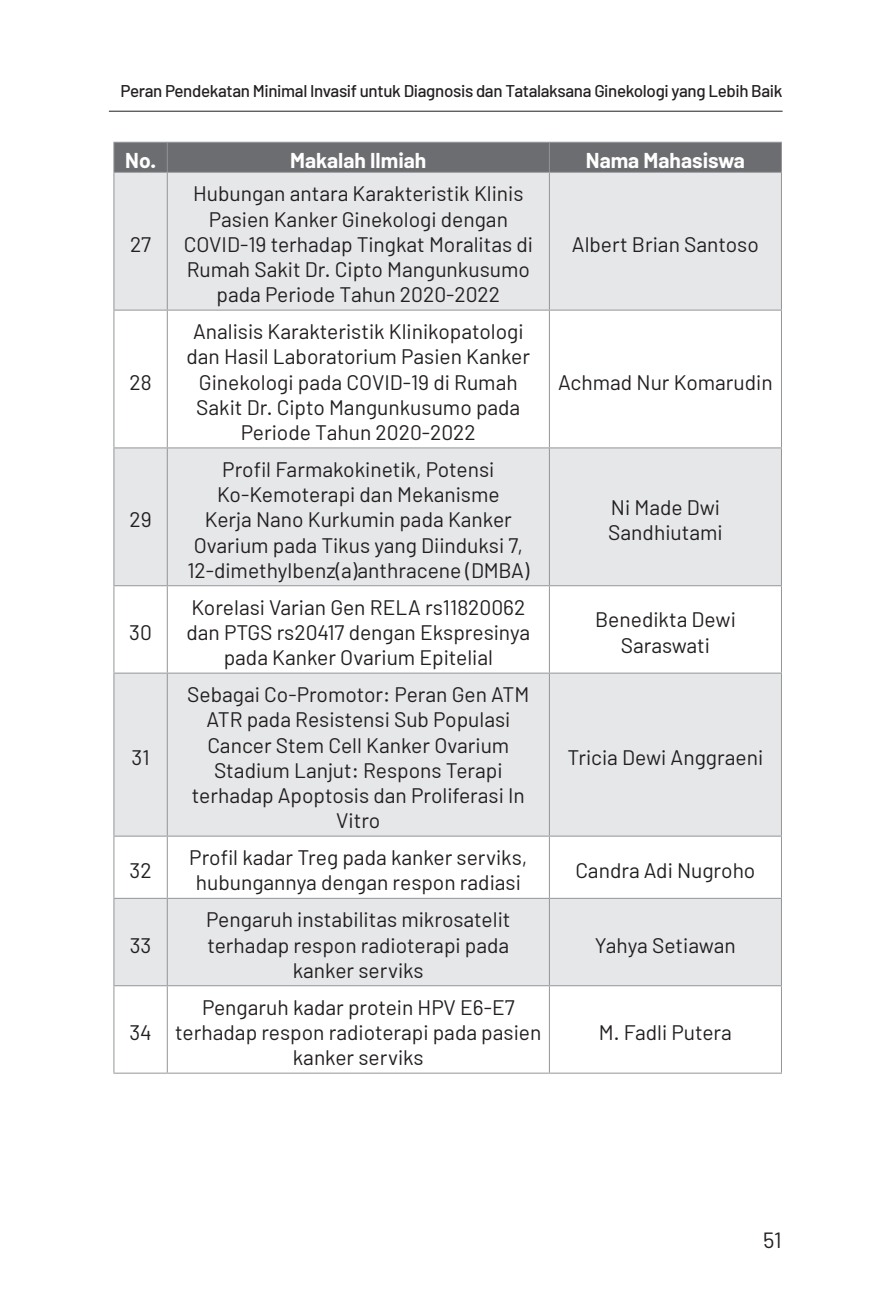
<style>
.page{position:relative;width:879px;height:1304px;background:#fff}
.page>*{position:absolute;margin:0;border:0;box-sizing:border-box;transform-origin:0 0}
.t1{font:22px "Barlow";color:#231f20}
.t2{font:21px/25.2px "Barlow";color:#231f20;text-align:center}
.t3{font:700 21px "Barlow";color:#fff}
.t4{font:500 17px "Barlow";letter-spacing:-.02em;color:#231f20}
</style>
<div class="page">
<hr style="left:109px;top:111px;width:673px;height:1px;background:#231f20">
<svg style="left:114px;top:173px;width:667px;height:812px;fill:#e6e7e9"></svg>
<hr style="left:113px;top:173px;width:1px;height:137px;background:#939598">
<hr style="left:167px;top:173px;width:1px;height:137px;background:#939598">
<hr style="left:549px;top:173px;width:1px;height:137px;background:#939598">
<hr style="left:781px;top:173px;width:1px;height:137px;background:#939598">
<hr style="left:113px;top:310px;width:54px;height:1px;background:#939598">
<hr style="left:113px;top:311px;width:1px;height:136px;background:#939598">
<hr style="left:167px;top:310px;width:382px;height:1px;background:#939598">
<hr style="left:167px;top:311px;width:1px;height:136px;background:#939598">
<hr style="left:549px;top:310px;width:233px;height:1px;background:#939598">
<hr style="left:549px;top:311px;width:1px;height:136px;background:#939598">
<hr style="left:781px;top:311px;width:1px;height:136px;background:#939598">
<hr style="left:113px;top:447px;width:54px;height:1px;background:#939598">
<hr style="left:113px;top:448px;width:1px;height:137px;background:#939598">
<hr style="left:167px;top:447px;width:382px;height:1px;background:#939598">
<hr style="left:167px;top:448px;width:1px;height:137px;background:#939598">
<hr style="left:549px;top:447px;width:233px;height:1px;background:#939598">
<hr style="left:549px;top:448px;width:1px;height:137px;background:#939598">
<hr style="left:781px;top:448px;width:1px;height:137px;background:#939598">
<hr style="left:113px;top:585px;width:54px;height:1px;background:#939598">
<hr style="left:113px;top:586px;width:1px;height:87px;background:#939598">
<hr style="left:167px;top:585px;width:382px;height:1px;background:#939598">
<hr style="left:167px;top:586px;width:1px;height:87px;background:#939598">
<hr style="left:549px;top:585px;width:233px;height:1px;background:#939598">
<hr style="left:549px;top:586px;width:1px;height:87px;background:#939598">
<hr style="left:781px;top:586px;width:1px;height:87px;background:#939598">
<hr style="left:113px;top:673px;width:54px;height:1px;background:#939598">
<hr style="left:113px;top:674px;width:1px;height:162px;background:#939598">
<hr style="left:167px;top:673px;width:382px;height:1px;background:#939598">
<hr style="left:167px;top:674px;width:1px;height:162px;background:#939598">
<hr style="left:549px;top:673px;width:233px;height:1px;background:#939598">
<hr style="left:549px;top:674px;width:1px;height:162px;background:#939598">
<hr style="left:781px;top:674px;width:1px;height:162px;background:#939598">
<hr style="left:113px;top:836px;width:54px;height:1px;background:#939598">
<hr style="left:113px;top:837px;width:1px;height:61px;background:#939598">
<hr style="left:167px;top:836px;width:382px;height:1px;background:#939598">
<hr style="left:167px;top:837px;width:1px;height:61px;background:#939598">
<hr style="left:549px;top:836px;width:233px;height:1px;background:#939598">
<hr style="left:549px;top:837px;width:1px;height:61px;background:#939598">
<hr style="left:781px;top:837px;width:1px;height:61px;background:#939598">
<hr style="left:113px;top:898px;width:54px;height:1px;background:#939598">
<hr style="left:113px;top:899px;width:1px;height:86px;background:#939598">
<hr style="left:167px;top:898px;width:382px;height:1px;background:#939598">
<hr style="left:167px;top:899px;width:1px;height:86px;background:#939598">
<hr style="left:549px;top:898px;width:233px;height:1px;background:#939598">
<hr style="left:549px;top:899px;width:1px;height:86px;background:#939598">
<hr style="left:781px;top:899px;width:1px;height:86px;background:#939598">
<hr style="left:113px;top:985px;width:54px;height:1px;background:#939598">
<hr style="left:113px;top:986px;width:1px;height:87px;background:#939598">
<hr style="left:167px;top:985px;width:382px;height:1px;background:#939598">
<hr style="left:167px;top:986px;width:1px;height:87px;background:#939598">
<hr style="left:549px;top:985px;width:233px;height:1px;background:#939598">
<hr style="left:549px;top:986px;width:1px;height:87px;background:#939598">
<hr style="left:781px;top:986px;width:1px;height:87px;background:#939598">
<hr style="left:113px;top:1073px;width:54px;height:1px;background:#939598">
<hr style="left:167px;top:1073px;width:382px;height:1px;background:#939598">
<hr style="left:549px;top:1073px;width:233px;height:1px;background:#939598">
<div style="left:113px;top:142px;width:669px;height:30px;background:#6c6d70"></div>
<hr style="left:113px;top:172px;width:54px;height:1px;background:#939598">
<hr style="left:167px;top:172px;width:382px;height:1px;background:#939598">
<hr style="left:549px;top:172px;width:233px;height:1px;background:#939598">
<p class="t4" style="left:121px;top:80px;width:663px">Peran Pendekatan Minimal Invasif untuk Diagnosis dan Tatalaksana Ginekologi yang Lebih Baik</p>
<p class="t3" style="left:125px;top:147px;width:32px">No.</p>
<p class="t3" style="left:290px;top:147px;width:138px">Makalah Ilmiah</p>
<p class="t3" style="left:586px;top:147px;width:161px">Nama Mahasiswa</p>
<p class="t2" style="left:130px;top:231px;width:23px">27</p>
<p class="t2" style="left:184px;top:181px;width:351px">Hubungan antara Karakteristik Klinis Pasien Kanker Ginekologi dengan COVID-19 terhadap Tingkat Moralitas di Rumah Sakit Dr. Cipto Mangunkusumo pada Periode Tahun 2020-2022</p>
<p class="t2" style="left:572px;top:231px;width:188px">Albert Brian Santoso</p>
<p class="t2" style="left:129px;top:369px;width:24px">28</p>
<p class="t2" style="left:186px;top:318px;width:345px">Analisis Karakteristik Klinikopatologi dan Hasil Laboratorium Pasien Kanker Ginekologi pada COVID-19 di Rumah Sakit Dr. Cipto Mangunkusumo pada Periode Tahun 2020-2022</p>
<p class="t2" style="left:558px;top:369px;width:216px">Achmad Nur Komarudin</p>
<p class="t2" style="left:129px;top:507px;width:24px">29</p>
<p class="t2" style="left:187px;top:456px;width:343px">Profil Farmakokinetik, Potensi Ko-Kemoterapi dan Mekanisme<br>Kerja Nano Kurkumin pada Kanker Ovarium pada Tikus yang Diinduksi 7, 12-dimethylbenz(a)anthracene (DMBA)</p>
<p class="t2" style="left:608px;top:494px;width:116px;text-align:left">Ni Made Dwi<br>Sandhiutami</p>
<p class="t2" style="left:129px;top:619px;width:24px">30</p>
<p class="t2" style="left:186px;top:594px;width:345px">Korelasi Varian Gen RELA rs11820062 dan PTGS rs20417 dengan Ekspresinya pada Kanker Ovarium Epitelial</p>
<p class="t2" style="left:595px;top:607px;width:142px">Benedikta Dewi<br>Saraswati</p>
<p class="t2" style="left:132px;top:744px;width:19px">31</p>
<p class="t2" style="left:187px;top:681px;width:344px">Sebagai Co-Promotor: Peran Gen ATM<br>ATR pada Resistensi Sub Populasi<br>Cancer Stem Cell Kanker Ovarium<br>Stadium Lanjut: Respons Terapi terhadap Apoptosis dan Proliferasi In<br>Vitro</p>
<p class="t2" style="left:567px;top:744px;width:197px">Tricia Dewi Anggraeni</p>
<p class="t2" style="left:129px;top:857px;width:24px">32</p>
<p class="t2" style="left:189px;top:844px;width:340px">Profil kadar Treg pada kanker serviks, hubungannya dengan respon radiasi</p>
<p class="t2" style="left:575px;top:857px;width:182px">Candra Adi Nugroho</p>
<p class="t2" style="left:130px;top:932px;width:23px">33</p>
<p class="t2" style="left:206px;top:907px;width:306px">Pengaruh instabilitas mikrosatelit terhadap respon radioterapi pada kanker serviks</p>
<p class="t2" style="left:595px;top:932px;width:142px">Yahya Setiawan</p>
<p class="t2" style="left:129px;top:1019px;width:24px">34</p>
<p class="t2" style="left:175px;top:994px;width:367px">Pengaruh kadar protein HPV E6-E7 terhadap respon radioterapi pada pasien kanker serviks</p>
<p class="t2" style="left:599px;top:1019px;width:135px">M. Fadli Putera</p>
<p class="t1" style="left:763px;top:1226px;width:20px">51</p>
</div>
